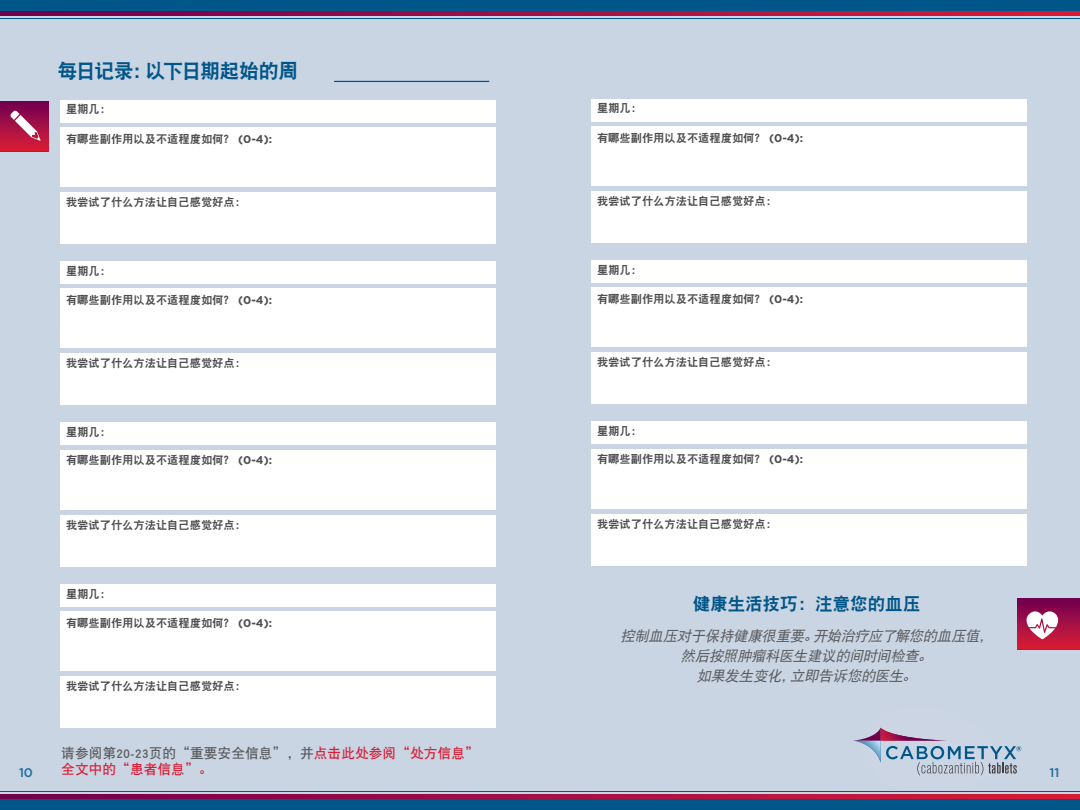
<style>
.page{position:relative;width:1080px;height:810px;background:#cad5e4}
.page>*{position:absolute;margin:0;border:0;box-sizing:border-box;transform-origin:0 0}
.t1{font:20px "DFP Hei W9";letter-spacing:-.065em;color:#005689}
.t2{font:17.5px "DFP Hei W9";color:#005689}
.t3{font:italic 14.38px/20px "DFP Hei W5";color:#58595b;text-align:center}
.t4{font:13.75px/16.5px "DFP Hei W7";color:#da1a32}
.t5{font:500 12.5px "Gotham";color:#1e6c9b}
.t6{font:11.25px "DFP Hei W9";color:#4d4d4f}
.s1{font-family:"Gotham";font-weight:700}
.s2{color:#58595b}
</style>
<div class="page">
<svg style="left:853px;top:728px;width:168px;height:48px"></svg>
<svg style="left:0;top:11px;width:540px;height:5px;background:#890649"></svg>
<div style="left:0;top:0;width:540px;height:11px;background:#005689"></div>
<hr style="left:0;top:18px;width:540px;height:1px;background:#005689">
<svg style="left:540px;top:794px;width:540px;height:5px;background:#bd153d"></svg>
<div style="left:540px;top:799px;width:540px;height:11px;background:#005689"></div>
<hr style="left:540px;top:791px;width:540px;height:1px;background:#005689">
<svg style="left:540px;top:11px;width:540px;height:5px;background:#bd153d"></svg>
<div style="left:540px;top:0;width:540px;height:11px;background:#005689"></div>
<hr style="left:540px;top:18px;width:540px;height:1px;background:#005689">
<svg style="left:0;top:794px;width:540px;height:5px;background:#890649"></svg>
<div style="left:0;top:799px;width:540px;height:11px;background:#005689"></div>
<hr style="left:0;top:791px;width:540px;height:1px;background:#005689">
<hr style="left:334px;top:81px;width:155px;height:1px;background:#005689">
<div style="left:1017px;top:599px;width:63px;height:50px;background:linear-gradient(to bottom,#700050,#d81d37)"></div>
<svg style="left:1027px;top:611px;width:31px;height:28px"></svg>
<div style="left:0;top:101px;width:49px;height:51px;background:linear-gradient(to bottom,#700050,#dc1e36)"></div>
<svg style="left:10px;top:110px;width:31px;height:31px"></svg>
<div style="left:60px;top:100px;width:435px;height:22px;background:#fff"></div>
<div style="left:60px;top:127px;width:435px;height:60px;background:#fff"></div>
<div style="left:60px;top:192px;width:435px;height:52px;background:#fff"></div>
<div style="left:60px;top:261px;width:435px;height:23px;background:#fff"></div>
<div style="left:60px;top:289px;width:435px;height:59px;background:#fff"></div>
<div style="left:60px;top:353px;width:435px;height:52px;background:#fff"></div>
<div style="left:60px;top:423px;width:435px;height:22px;background:#fff"></div>
<div style="left:60px;top:450px;width:435px;height:60px;background:#fff"></div>
<div style="left:60px;top:515px;width:435px;height:51px;background:#fff"></div>
<div style="left:60px;top:584px;width:435px;height:23px;background:#fff"></div>
<div style="left:60px;top:612px;width:435px;height:59px;background:#fff"></div>
<div style="left:60px;top:676px;width:435px;height:52px;background:#fff"></div>
<div style="left:591px;top:99px;width:435px;height:22px;background:#fff"></div>
<div style="left:591px;top:126px;width:435px;height:60px;background:#fff"></div>
<div style="left:591px;top:191px;width:435px;height:52px;background:#fff"></div>
<div style="left:591px;top:260px;width:435px;height:23px;background:#fff"></div>
<div style="left:591px;top:288px;width:435px;height:59px;background:#fff"></div>
<div style="left:591px;top:352px;width:435px;height:52px;background:#fff"></div>
<div style="left:591px;top:422px;width:435px;height:22px;background:#fff"></div>
<div style="left:591px;top:449px;width:435px;height:60px;background:#fff"></div>
<div style="left:591px;top:514px;width:435px;height:51px;background:#fff"></div>
<h1 class="t1" style="left:57px;top:61px;width:242px">每日记录：以下日期起始的周</h1>
<p class="t6" style="left:66px;top:104px;width:46px">星期几：</p>
<p class="t6" style="left:66px;top:133px;width:208px">有哪些副作用以及不适程度如何？ <span class="s1">(0-4):</span></p>
<p class="t6" style="left:66px;top:196px;width:181px">我尝试了什么方法让自己感觉好点：</p>
<p class="t6" style="left:66px;top:265px;width:46px">星期几：</p>
<p class="t6" style="left:66px;top:294px;width:208px">有哪些副作用以及不适程度如何？ <span class="s1">(0-4):</span></p>
<p class="t6" style="left:66px;top:357px;width:181px">我尝试了什么方法让自己感觉好点：</p>
<p class="t6" style="left:66px;top:427px;width:46px">星期几：</p>
<p class="t6" style="left:66px;top:455px;width:208px">有哪些副作用以及不适程度如何？ <span class="s1">(0-4):</span></p>
<p class="t6" style="left:66px;top:519px;width:181px">我尝试了什么方法让自己感觉好点：</p>
<p class="t6" style="left:66px;top:588px;width:46px">星期几：</p>
<p class="t6" style="left:66px;top:617px;width:208px">有哪些副作用以及不适程度如何？ <span class="s1">(0-4):</span></p>
<p class="t6" style="left:66px;top:680px;width:181px">我尝试了什么方法让自己感觉好点：</p>
<p class="t6" style="left:597px;top:103px;width:46px">星期几：</p>
<p class="t6" style="left:597px;top:132px;width:208px">有哪些副作用以及不适程度如何？ <span class="s1">(0-4):</span></p>
<p class="t6" style="left:597px;top:195px;width:181px">我尝试了什么方法让自己感觉好点：</p>
<p class="t6" style="left:597px;top:264px;width:46px">星期几：</p>
<p class="t6" style="left:597px;top:293px;width:208px">有哪些副作用以及不适程度如何？ <span class="s1">(0-4):</span></p>
<p class="t6" style="left:597px;top:356px;width:181px">我尝试了什么方法让自己感觉好点：</p>
<p class="t6" style="left:597px;top:426px;width:46px">星期几：</p>
<p class="t6" style="left:597px;top:454px;width:208px">有哪些副作用以及不适程度如何？ <span class="s1">(0-4):</span></p>
<p class="t6" style="left:597px;top:518px;width:181px">我尝试了什么方法让自己感觉好点：</p>
<h2 class="t2" style="left:693px;top:595px;width:229px">健康生活技巧：注意您的血压</h2>
<p class="t3" style="left:620px;top:626px;width:377px">控制血压对于保持健康很重要。开始治疗应了解您的血压值，然后按照肿瘤科医生建议的间时间检查。<br>如果发生变化，立即告诉您的医生。</p>
<p class="t4" style="left:61px;top:744px;width:419px"><span class="s2">请参阅第20-23页的“重要安全信息”，并</span>点击此处参阅“处方信息”全文中的“患者信息”。</p>
<p class="t5" style="left:19px;top:765px;width:15px">10</p>
<p class="t5" style="left:1050px;top:765px;width:11px">11</p>
</div>
